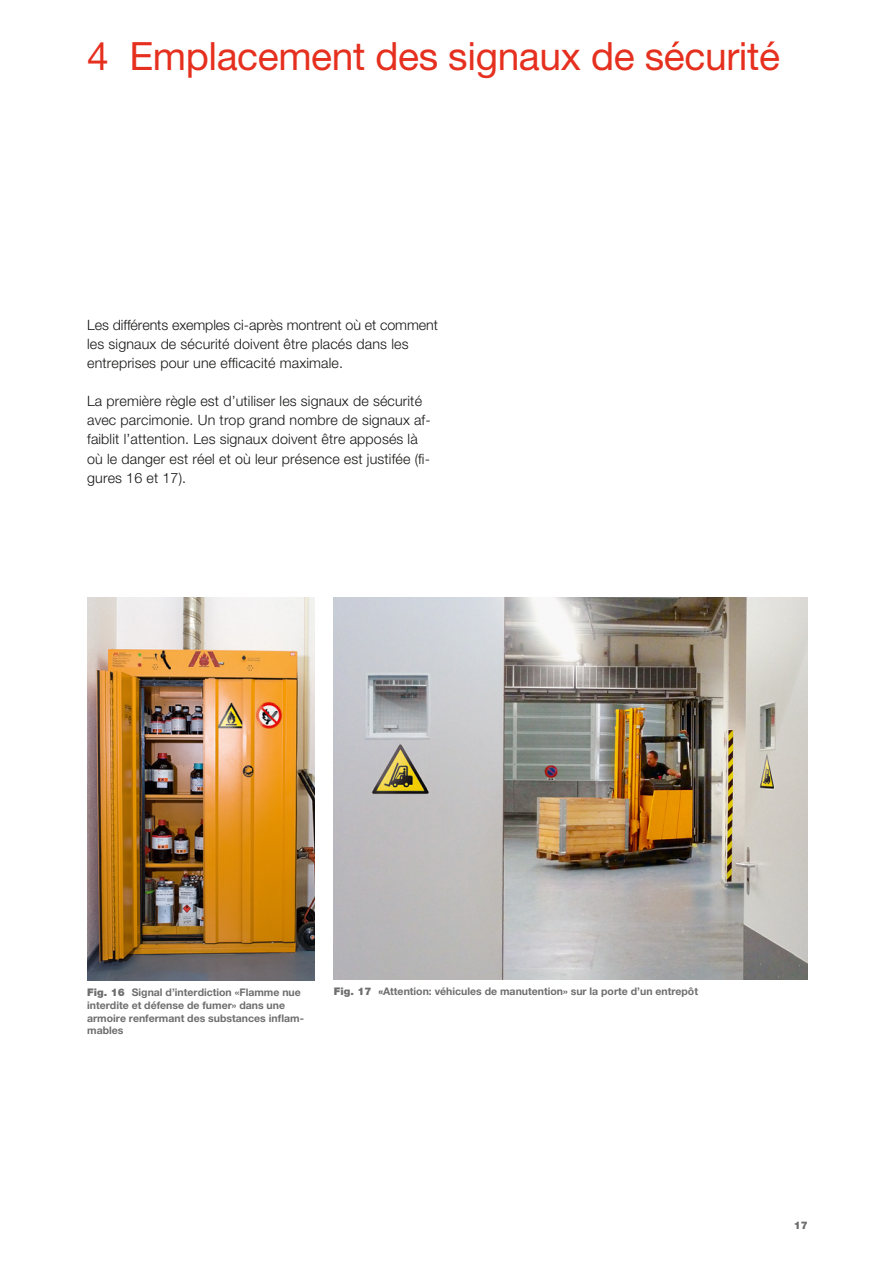
<style>
.page{position:relative;width:893px;height:1263px;background:#fff}
.page>*{position:absolute;margin:0;border:0;box-sizing:border-box;transform-origin:0 0}
.t1{font:39px "Helvetica Neue LT Std";letter-spacing:-.01em;color:#e6301f}
.t2{font:300 14.25px/19.2px "Helvetica Neue LT Std";letter-spacing:.01em;color:#181716}
.t3{font:700 10.5px/12.8px "Helvetica Neue LT Std";color:#6e6e6e}
.t4{font:900 10.5px "Helvetica Neue LT Std";color:#6e6e6e}
.s1{font-weight:900}
</style>
<div class="page">
<img style="left:87px;top:597px;width:228px;height:383px">
<img style="left:334px;top:597px;width:474px;height:383px">
<h1 class="t1" style="left:87px;top:33px;width:694px">4 Emplacement des signaux de sécurité</h1>
<p class="t2" style="left:87px;top:315px;width:352px">Les différents exemples ci-après montrent où et comment les signaux de sécurité doivent être placés dans les entreprises pour une efficacité maximale.</p>
<p class="t2" style="left:87px;top:391px;width:345px">La première règle est d’utiliser les signaux de sécurité avec parcimonie. Un trop grand nombre de signaux af&shy;faiblit l’attention. Les signaux doivent être apposés là où le danger est réel et où leur présence est justifée (fi&shy;gures 16 et 17).</p>
<p class="t3" style="left:87px;top:986px;width:218px"><span class="s1">Fig. 16</span> Signal d’interdiction «Flamme nue interdite et défense de fumer» dans une armoire renfermant des substances inflam&shy;mables</p>
<p class="t3" style="left:334px;top:985px;width:366px"><span class="s1">Fig. 17 «</span>Attention: véhicules de manutention» sur la porte d’un entrepôt</p>
<p class="t4" style="left:794px;top:1219px;width:16px">17</p>
</div>
